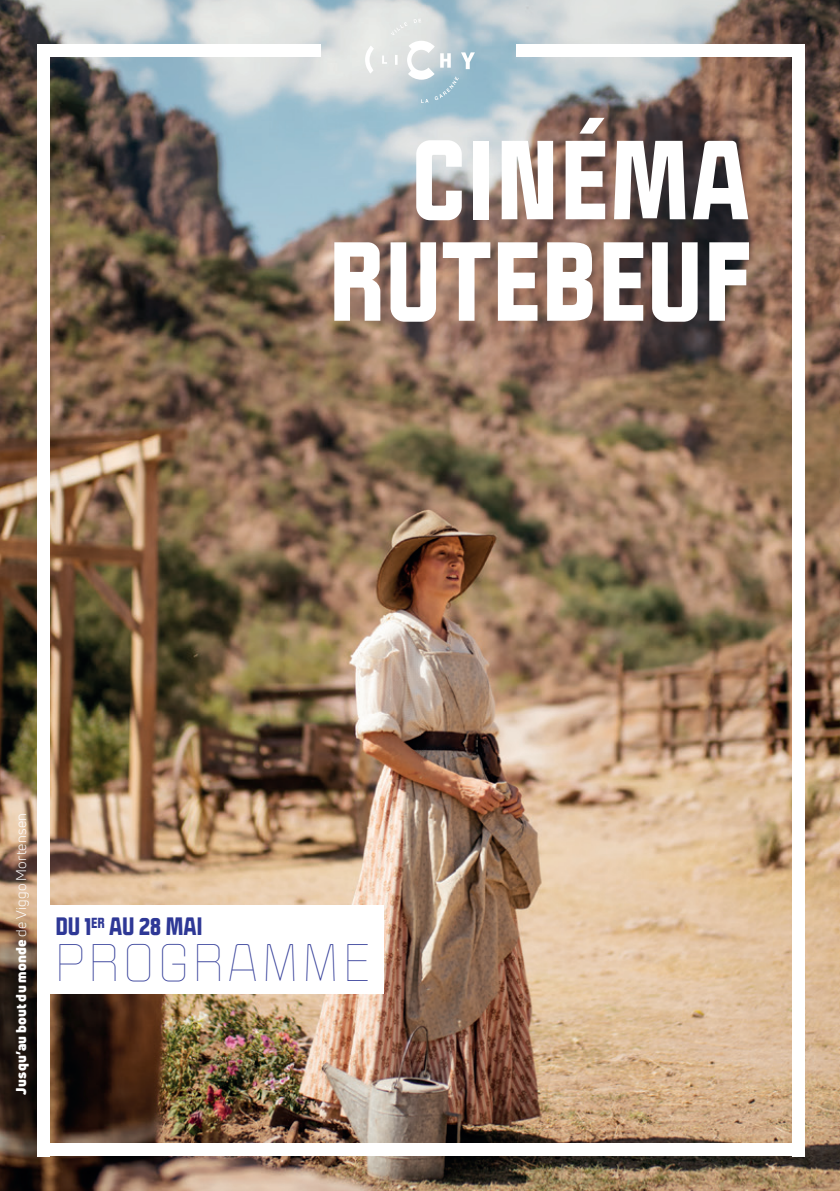
<style>
.page{position:relative;width:840px;height:1191px;background:#fff}
.page>*{position:absolute;margin:0;border:0;box-sizing:border-box;transform-origin:0 0}
.t1{font:900 98px/101.4px "Politica";letter-spacing:.01em;color:#fff;text-align:right}
.t2{font:46px "Politica Light Xp";letter-spacing:.11em;color:#2e3896}
.t3{font:900 22px "Politica";letter-spacing:-.01em;color:#2e3896}
.t4{font:900 14px "Uni Neue";letter-spacing:.015em;color:#fff}
.s1{font-weight:400}
</style>
<div class="page">
<img style="left:0;top:0;width:839px;height:1191px">
<svg style="left:413px;top:19px;width:8px;height:4px"></svg>
<svg style="left:390px;top:22px;width:17px;height:13px"></svg>
<svg style="left:365px;top:41px;width:109px;height:62px;background:#c7d6dc"></svg>
<div style="left:44px;top:905px;width:339px;height:89px;background:#fff"></div>
<div style="left:37px;top:1143px;width:766px;height:13px;background:#fff"></div>
<div style="left:37px;top:44px;width:284px;height:13px;background:#fff"></div>
<div style="left:37px;top:44px;width:13px;height:1112px;background:#fff"></div>
<div style="left:791px;top:44px;width:13px;height:1112px;background:#fff"></div>
<div style="left:516px;top:44px;width:287px;height:13px;background:#fff"></div>
<h1 class="t1" style="left:328px;top:125px;width:423px">CINÉMA<br>RUTEBEUF</h1>
<p class="t4" style="left:11px;top:1094px;width:283px;rotate:-90deg">Jusqu’au bout du monde <span class="s1">de Viggo Mortensen</span></p>
<h3 class="t3" style="left:55px;top:909px;width:149px">DU 1<sup>ER</sup> AU 28 MAI</h3>
<h2 class="t2" style="left:55px;top:929px;width:316px">PROGRAMME</h2>
</div>
